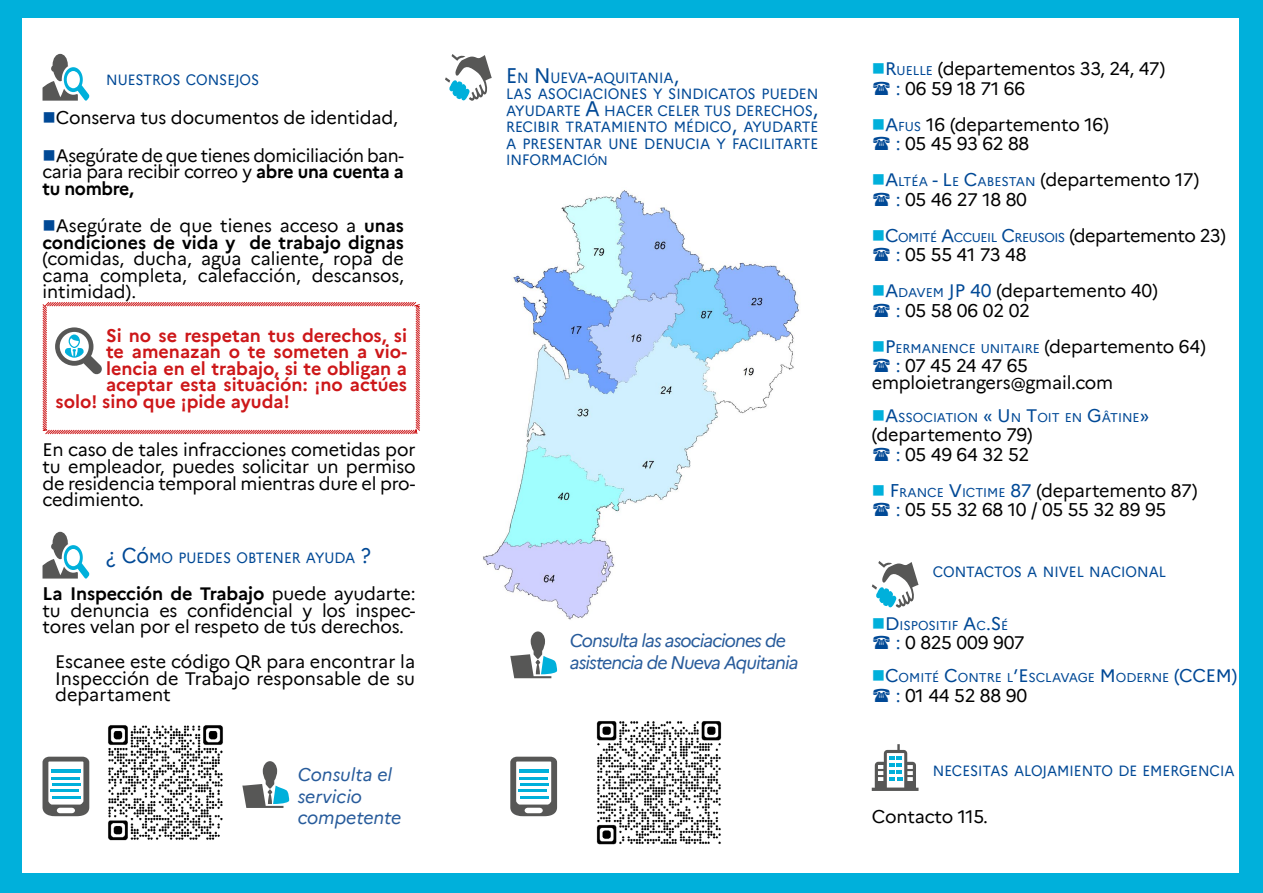
<style>
.page{position:relative;width:1263px;height:893px;background:#fff}
.page>*{position:absolute;margin:0;border:0;box-sizing:border-box;transform-origin:0 0}
.t1{font:18px/16.5px "Marianne";letter-spacing:-.01em;color:#000;text-align:justify}
.t2{font:700 18px "Marianne";color:#cd1719}
.t3{font:700 18px/16.5px "Marianne";color:#000}
.t4{font:italic 18px/21.6px "Marianne";letter-spacing:-.05em;color:#275b9b}
.t5{font:italic 18px/21.6px "Marianne";color:#275b9b}
.t6{font:14.7px/16.5px "Marianne";color:#004996;scale:.94 1}
.t7{font:12.6px "Marianne";color:#004996}
.t8{font:12.6px "Marianne";letter-spacing:-.035em;color:#004996}
.s1{color:#004996}
.s2{font-weight:700}
.s3{font-weight:400}
.s4{font-size:21px}
.s5{font-size:12.6px}
.s6{color:#00b0db}
.s7{font-size:12.6px;color:#004996}
.s8{font-size:18px}
.s9{font-size:18px;color:#000}
</style>
<div class="page">
<div style="left:0;top:0;width:21px;height:893px;background:#00b0db"></div>
<div style="left:0;top:0;width:1252px;height:18px;background:#00b0db"></div>
<div style="left:0;top:874px;width:1263px;height:19px;background:#00b0db"></div>
<div style="left:1239px;top:0;width:24px;height:893px;background:#00b0db"></div>
<svg style="left:43px;top:532px;width:46px;height:47px"></svg>
<svg style="left:43px;top:54px;width:46px;height:47px"></svg>
<svg style="left:42px;top:302px;width:378px;height:133px"></svg>
<svg style="left:55px;top:327px;width:47px;height:48px"></svg>
<img style="left:108px;top:725px;width:115px;height:116px">
<svg style="left:872px;top:744px;width:46px;height:47px"></svg>
<svg style="left:445px;top:54px;width:47px;height:47px"></svg>
<svg style="left:872px;top:561px;width:46px;height:47px"></svg>
<img style="left:483px;top:190px;width:316px;height:430px">
<img style="left:596px;top:721px;width:126px;height:124px">
<svg style="left:43px;top:757px;width:46px;height:59px"></svg>
<hr style="left:52px;top:769px;width:29px;height:4px;background:#00b0db">
<hr style="left:52px;top:777px;width:28px;height:3px;background:#00b0db">
<hr style="left:52px;top:783px;width:28px;height:3px;background:#00b0db">
<hr style="left:51px;top:789px;width:28px;height:3px;background:#00b0db">
<hr style="left:52px;top:796px;width:28px;height:3px;background:#00b0db">
<svg style="left:510px;top:757px;width:47px;height:59px"></svg>
<hr style="left:520px;top:769px;width:29px;height:4px;background:#00b0db">
<hr style="left:520px;top:777px;width:28px;height:3px;background:#00b0db">
<hr style="left:520px;top:783px;width:28px;height:3px;background:#00b0db">
<hr style="left:518px;top:789px;width:29px;height:3px;background:#00b0db">
<hr style="left:520px;top:796px;width:28px;height:3px;background:#00b0db">
<svg style="left:242px;top:761px;width:47px;height:47px"></svg>
<svg style="left:510px;top:631px;width:47px;height:47px"></svg>
<p class="t6" style="left:106px;top:70px;width:164px">NUESTROS CONSEJOS</p>
<p class="t1" style="left:43px;top:108px;width:357px"><span class="s1">■</span>Conserva tus documentos de identidad,</p>
<p class="t1" style="left:43px;top:146px;width:363px"><span class="s1">■</span>Asegúrate de que tienes domiciliación ban&shy;caria para recibir correo y <span class="s2">abre una cuenta a tu nombre,</span></p>
<p class="t3" style="left:43px;top:216px;width:363px"><span class="s1">■</span><span class="s3">Asegúrate de que tienes acceso a</span> unas condiciones de vida y de trabajo dignas</p>
<p class="t1" style="left:43px;top:249px;width:363px">(comidas, ducha, agua caliente, ropa de cama completa, calefacción, descansos, intimidad).</p>
<p class="t2" style="left:106px;top:321px;width:302px">Si no se respetan tus derechos, si</p>
<p class="t2" style="left:106px;top:338px;width:302px">te amenazan o te someten a vio-</p>
<p class="t2" style="left:106px;top:354px;width:302px">lencia en el trabajo, si te obligan a</p>
<p class="t2" style="left:106px;top:371px;width:302px">aceptar esta situación: ¡no actúes</p>
<p class="t2" style="left:56px;top:388px;width:236px">solo! sino que ¡pide ayuda!</p>
<p class="t1" style="left:43px;top:440px;width:374px">En caso de tales infracciones cometidas por tu empleador, puedes solicitar un permiso de residencia temporal mientras dure el pro&shy;cedimiento.</p>
<p class="t6" style="left:106px;top:548px;width:283px"><span class="s4">¿ C</span><span class="s4">ó</span>MO PUEDES OBTENER AYUDA <span class="s4">?</span></p>
<p class="t1" style="left:43px;top:584px;width:374px"><span class="s2">La Inspección de Trabajo</span> puede ayudarte: tu denuncia es confidencial y los inspec&shy;tores velan por el respeto de tus derechos.</p>
<p class="t1" style="left:55px;top:652px;width:361px">Escanee este código QR para encontrar la Inspección de Trabajo responsable de su departament</p>
<p class="t5" style="left:298px;top:762px;width:105px">Consulta el servicio competente</p>
<p class="t6" style="left:506px;top:68px;width:334px"><span class="s4">E</span> N <span class="s4">N</span> UEVA<span class="s4">-</span>AQUITANIA<span class="s4">,<br></span>LAS ASOCIACIONES Y SINDICATOS PUEDEN<br>AYUDARTE <span class="s4">A</span> HACER CELER TUS DERECHOS<span class="s4">,<br></span>RECIBIR TRATAMIENTO MÉDICO<span class="s4">,</span> AYUDARTE<br>A PRESENTAR UNE DENUCIA Y FACILITARTE<br>INFORMACI<span class="s5">ÓN</span></p>
<p class="t1" style="left:896px;top:58px;width:271px;line-height:19.5px;text-indent:-24px"><span class="s6">■</span><span class="s1">R</span><span class="s7">UELLE</span> (departementos 33, 24, 47) <span class="s1">:</span> 06 59 18 71 66</p>
<p class="t1" style="left:896px;top:113px;width:215px;line-height:19.5px;text-indent:-24px"><span class="s6">■</span><span class="s1">A</span><span class="s7">FUS</span> 16 (departemento 16) <span class="s1">:</span> 05 45 93 62 88</p>
<p class="t1" style="left:896px;top:169px;width:305px;line-height:19.5px;text-indent:-24px"><span class="s6">■</span><span class="s1">A</span><span class="s7">LTÉA</span> <span class="s1">- L</span> <span class="s7">E</span> <span class="s1">C</span><span class="s7">ABESTAN</span> (departemento 17) <span class="s1">:</span> 05 46 27 18 80</p>
<p class="t8" style="left:872px;top:228px;width:356px"><span class="s6">■</span><span class="s8">C</span>OMITÉ <span class="s8">A</span>CCUEIL <span class="s8">C</span>REUSOIS <span class="s9">(departemento 23)</span></p>
<p class="t1" style="left:896px;top:245px;width:132px"><span class="s1">:</span> 05 55 41 73 48</p>
<p class="t1" style="left:896px;top:280px;width:264px;line-height:19.5px;text-indent:-24px"><span class="s6">■</span><span class="s1">A</span><span class="s7">DAVEM</span> <span class="s1">JP 40</span> (departemento 40) <span class="s1">:</span> 05 58 06 02 02</p>
<p class="t7" style="left:872px;top:339px;width:336px"><span class="s6">■</span><span class="s8">P</span>ERMANENCE UNITAIRE <span class="s9">(departemento 64)</span></p>
<p class="t1" style="left:872px;top:356px;width:243px;text-indent:24px"><span class="s1">:</span> 07 45 24 47 65 emploietrangers@gmail.com</p>
<p class="t7" style="left:872px;top:408px;width:279px"><span class="s6">■</span><span class="s8">A</span>SSOCIATION <span class="s8">« U</span> N <span class="s8">T</span>OIT EN <span class="s8">G</span>ÂTINE<span class="s8">»</span></p>
<p class="t1" style="left:872px;top:424px;width:162px;line-height:19.5px;text-align:right">(departemento 79) <span class="s1">:</span> 05 49 64 32 52</p>
<p class="t1" style="left:872px;top:479px;width:327px;line-height:19.5px;text-align:center"><span class="s6">■</span> <span class="s1">F</span> <span class="s7">RANCE</span> <span class="s1">V</span><span class="s7">ICTIME</span> <span class="s1">87</span> (departemento 87) <span class="s1">:</span> 05 55 32 68 10 / 05 55 32 89 95</p>
<p class="t4" style="left:570px;top:628px;width:230px">Consulta las asociaciones de asistencia de Nueva Aquitania</p>
<p class="t6" style="left:933px;top:562px;width:250px">CONTACTOS A NIVEL NACIONAL</p>
<p class="t7" style="left:872px;top:615px;width:138px"><span class="s6">■</span><span class="s8">D</span>ISPOSITIF <span class="s8">A</span>C<span class="s8">.S</span> É</p>
<p class="t1" style="left:896px;top:633px;width:130px"><span class="s1">:</span> 0 825 009 907</p>
<p class="t7" style="left:872px;top:668px;width:367px"><span class="s6">■</span><span class="s8">C</span>OMITÉ <span class="s8">C</span>ONTRE L<span class="s8">’E</span>SCLAVAGE <span class="s8">M</span> ODERNE <span class="s8">(CCEM)</span></p>
<p class="t1" style="left:896px;top:685px;width:133px"><span class="s1">:</span> 01 44 52 88 90</p>
<p class="t6" style="left:933px;top:761px;width:322px">NECESITAS ALOJAMIENTO DE EMERGENCIA</p>
<p class="t1" style="left:872px;top:807px;width:118px">Contacto 115.</p>
</div>
